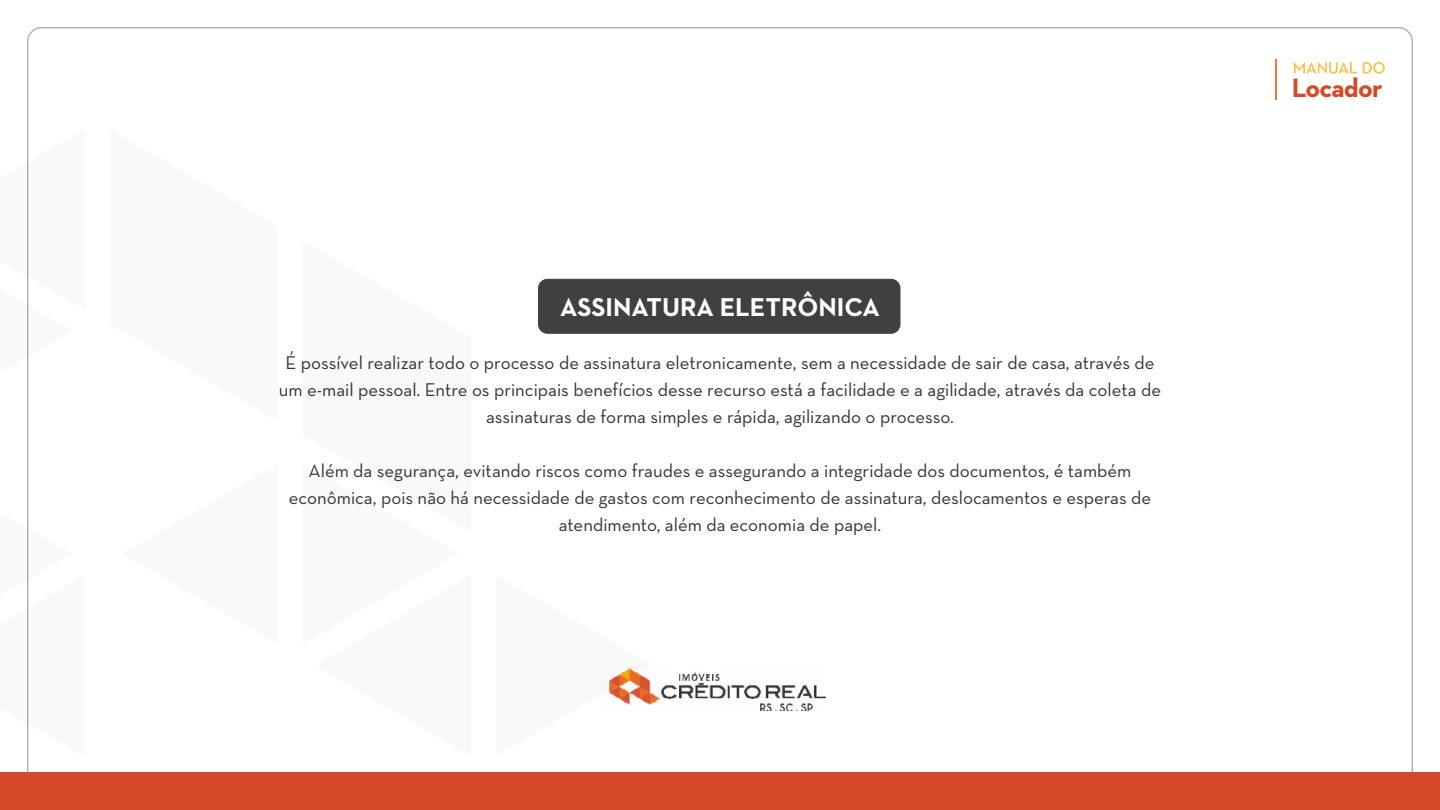
<style>
.page{position:relative;width:1440px;height:810px;background:#fff}
.page>*{position:absolute;margin:0;border:0;box-sizing:border-box;transform-origin:0 0}
.t1{font:700 27.08px "Neutraface 2 Text";letter-spacing:-.03em;color:#d44a26}
.t2{font:700 26.25px "Neutraface 2 Text";color:#fff}
.t3{font:18.75px/27px "Neutra Text";color:#333;text-align:center}
</style>
<div class="page">
<div style="left:0;top:773px;width:1440px;height:37px;background:#d44a26"></div>
<hr style="left:1276px;top:59px;width:1px;height:41px;background:#f27336">
<svg style="left:1294px;top:62px;width:91px;height:12px"></svg>
<div style="left:538px;top:279px;width:362px;height:54px;background:#404040;border-radius:9px"></div>
<div style="left:538px;top:279px;width:362px;height:55px;border:1px solid #404040;border-radius:9px"></div>
<img style="left:604px;top:668px;width:222px;height:42px">
<h2 class="t2" style="left:560px;top:291px;width:321px">ASSINATURA ELETRÔNICA</h2>
<p class="t3" style="left:279px;top:349px;width:884px">É possível realizar todo o processo de assinatura eletronicamente, sem a necessidade de sair de casa, através de um e-mail pessoal. Entre os principais benefícios desse recurso está a facilidade e a agilidade, através da coleta de assinaturas de forma simples e rápida, agilizando o processo.</p>
<p class="t3" style="left:289px;top:457px;width:864px">Além da segurança, evitando riscos como fraudes e assegurando a integridade dos documentos, é também econômica, pois não há necessidade de gastos com reconhecimento de assinatura, deslocamentos e esperas de atendimento, além da economia de papel.</p>
<h1 class="t1" style="left:1292px;top:70px;width:92px">Locador</h1>
</div>
